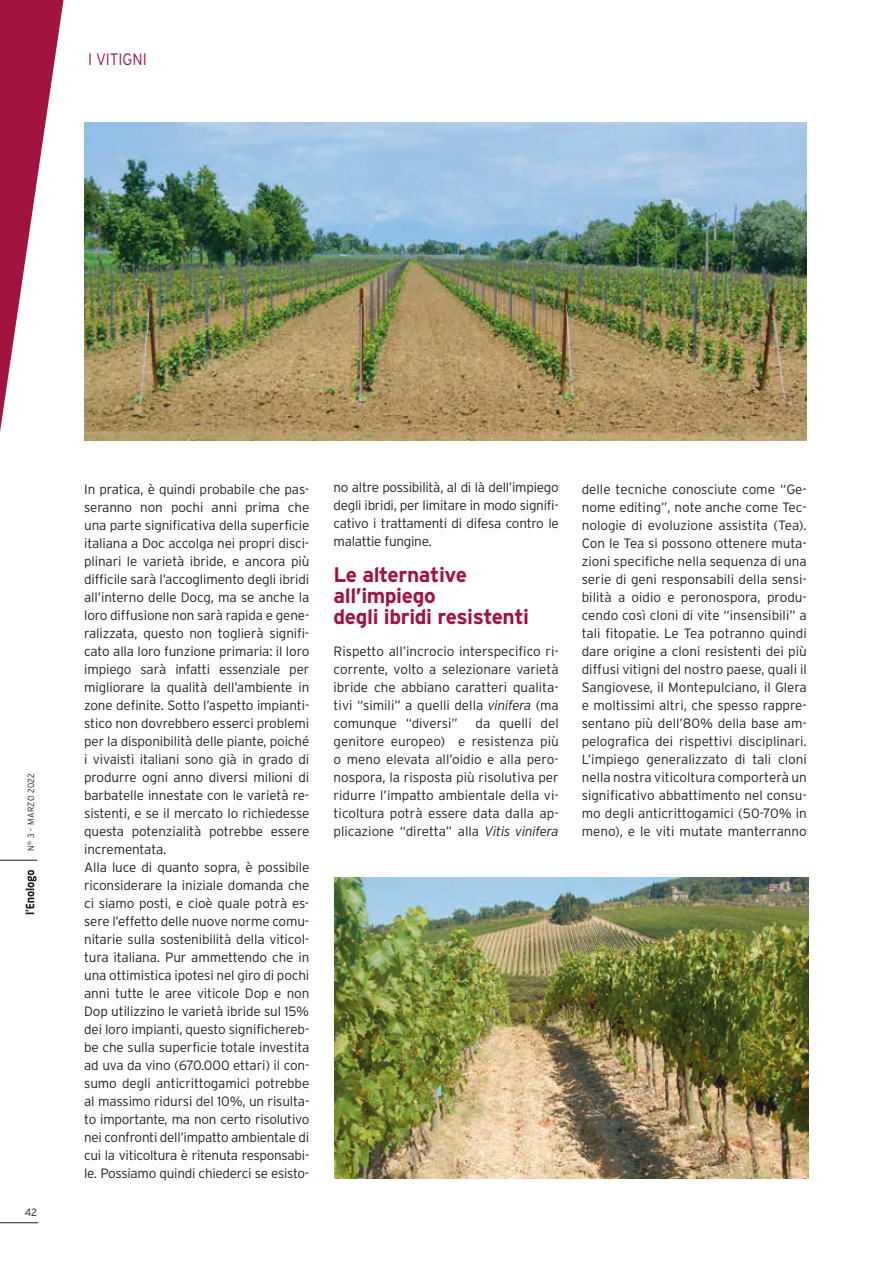
<style>
.page{position:relative;width:893px;height:1263px;background:#fff}
.page>*{position:absolute;margin:0;border:0;box-sizing:border-box;transform-origin:0 0}
.t1{font:700 21px/21px "Interstate";letter-spacing:-.02em;color:#a21340}
.t2{font:300 16.5px "Interstate";color:#a21340;scale:.9 1}
.t3{font:300 13.5px/18px "Interstate";letter-spacing:-.01em;color:#231f20;text-align:justify}
.t4{font:300 10.5px "Interstate";color:#231f20}
.t5{font:300 9px "Interstate";letter-spacing:.03em;color:#231f20;scale:.9 1}
.s1{font-style:italic}
</style>
<div class="page">
<svg style="left:26px;top:870px;width:11px;height:44px"></svg>
<hr style="left:0;top:860px;width:37px;height:1px;background:#231f20">
<hr style="left:0;top:1222px;width:38px;height:1px;background:#231f20">
<svg style="left:0;top:0;width:64px;height:432px"></svg>
<img style="left:84px;top:122px;width:723px;height:318px">
<img style="left:334px;top:877px;width:475px;height:301px">
<p class="t2" style="left:88px;top:50px;width:67px">I VITIGNI</p>
<p class="t5" style="left:26px;top:851px;width:88px;rotate:-90deg">N° 3 - MARZO 2022</p>
<p class="t4" style="left:25px;top:1206px;width:14px">42</p>
<p class="t3" style="left:334px;top:478px;width:227px">no altre possibilità, al di là dell’impiego degli ibridi, per limitare in modo signifi&shy;cativo i trattamenti di difesa contro le malattie fungine.</p>
<h1 class="t1" style="left:334px;top:564px;width:197px">Le alternative all’impiego<br>degli ibridi resistenti</h1>
<p class="t3" style="left:334px;top:642px;width:227px">Rispetto all’incrocio interspecifico ri&shy;corrente, volto a selezionare varietà ibride che abbiano caratteri qualita&shy;tivi “simili” a quelli della <span class="s1">vinifera</span> (ma comunque “diversi”</p>
<p class="t3" style="left:84px;top:480px;width:227px;text-align:left">In pratica, è quindi probabile che pas&shy;seranno non pochi anni prima che una parte significativa della superficie italiana a Doc accolga nei propri disci&shy;plinari le varietà ibride, e ancora più difficile sarà l’accoglimento degli ibridi all’interno delle Docg, ma se anche la loro diffusione non sarà rapida e gene&shy;ralizzata, questo non toglierà signifi&shy;cato alla loro funzione primaria: il loro impiego sarà infatti essenziale per migliorare la qualità dell’ambiente in zone definite. Sotto l’aspetto impianti&shy;stico non dovrebbero esserci problemi per la disponibilità delle piante, poiché i vivaisti italiani sono già in grado di produrre ogni anno diversi milioni di barbatelle innestate con le varietà re&shy;sistenti, e se il mercato lo richiedesse questa potenzialità potrebbe essere incrementata.<br>Alla luce di quanto sopra, è possibile riconsiderare la iniziale domanda che ci siamo posti, e cioè quale potrà es&shy;sere l’effetto delle nuove norme comu&shy;nitarie sulla sostenibilità della viticol&shy;tura italiana. Pur ammettendo che in una ottimistica ipotesi nel giro di pochi anni tutte le aree viticole Dop e non Dop utilizzino le varietà ibride sul 15% dei loro impianti, questo significhereb&shy;be che sulla superficie totale investita ad uva da vino (670.000 ettari) il con&shy;sumo degli anticrittogamici potrebbe al massimo ridursi del 10%, un risulta&shy;to importante, ma non certo risolutivo nei confronti dell’impatto ambientale di cui la viticoltura è ritenuta responsabi&shy;le. Possiamo quindi chiederci se esisto-</p>
<p class="t3" style="left:582px;top:480px;width:227px">delle tecniche conosciute come “Ge&shy;nome editing”, note anche come Tec&shy;nologie di evoluzione assistita (Tea).<br>Con le Tea si possono ottenere muta&shy;zioni specifiche nella sequenza di una serie di geni responsabili della sensi&shy;bilità a oidio e peronospora, produ&shy;cendo così cloni di vite “insensibili” a tali fitopatie. Le Tea potranno quindi dare origine a cloni resistenti dei più diffusi vitigni del nostro paese, quali il Sangiovese, il Montepulciano, il Glera e moltissimi altri, che spesso rappre&shy;sentano più dell’80% della base am&shy;pelografica dei rispettivi disciplinari.<br>L’impiego generalizzato di tali cloni nella nostra viticoltura comporterà un significativo abbattimento nel consu&shy;mo degli anticrittogamici (50-70% in meno), e le viti mutate manterranno</p>
<p class="t3" style="left:334px;top:714px;width:227px;text-indent:142px">da quelli del genitore europeo) e resistenza più o meno elevata all’oidio e alla pero&shy;nospora, la risposta più risolutiva per ridurre l’impatto ambientale della vi&shy;ticoltura potrà essere data dalla ap&shy;plicazione “diretta” alla <span class="s1">Vitis vinifera</span></p>
</div>
